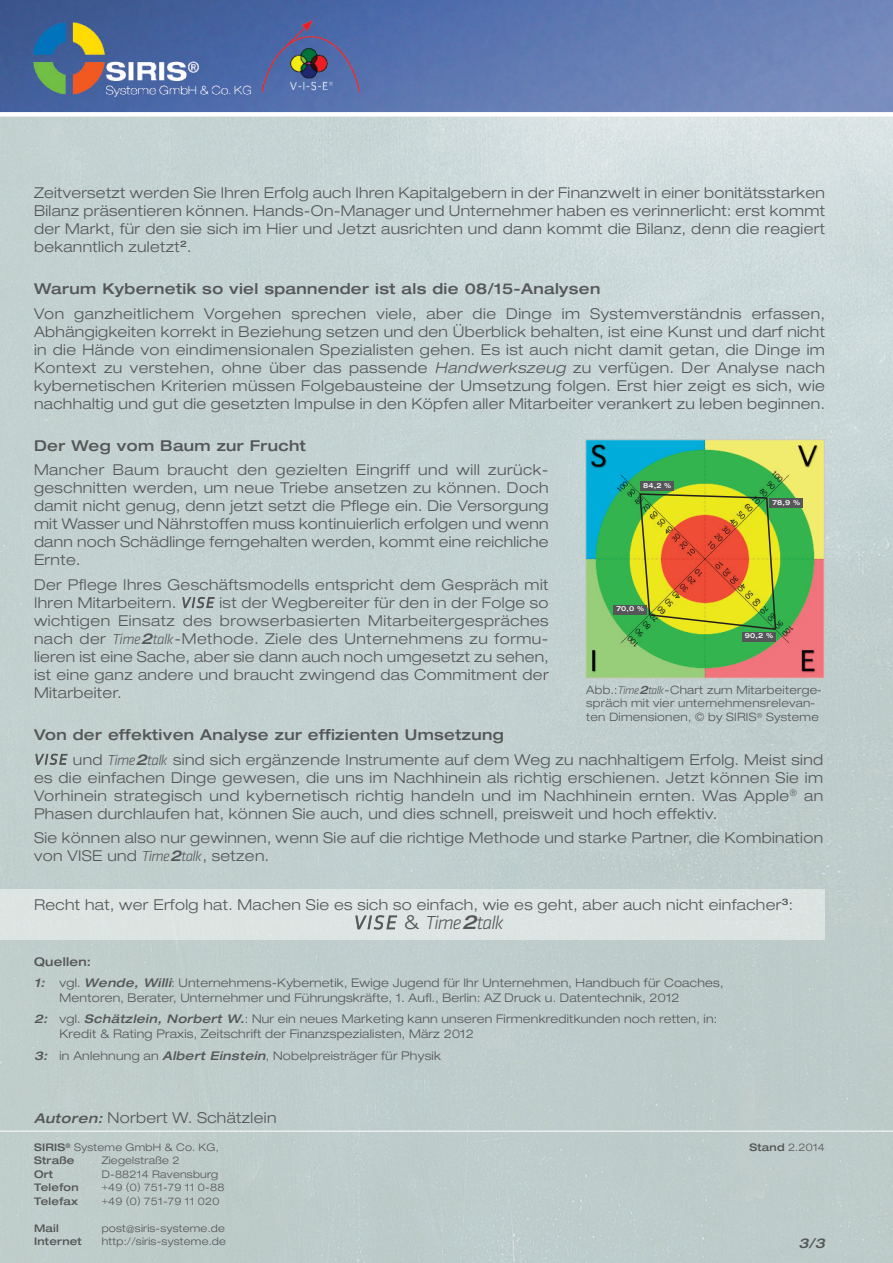
<style>
.page{position:relative;width:893px;height:1263px;background:#fff}
.page>*{position:absolute;margin:0;border:0;box-sizing:border-box;transform-origin:0 0}
.t1{font:19.5px "Klavika Light Italic OSTF";letter-spacing:-.05em;color:#555658}
.t2{font:300 expanded 15px/18px "Helvetica Neue";letter-spacing:.025em;color:#555658;text-align:justify}
.t3{font:500 expanded 15px "Helvetica Neue";letter-spacing:.025em;color:#555658}
.t4{font:italic 500 expanded 13.5px "Helvetica Neue";color:#555658}
.t5{font:300 expanded 12px/21.5px "Helvetica Neue";letter-spacing:.02em;color:#555658}
.t6{font:300 expanded 11.55px/13.5px "Helvetica Neue";letter-spacing:.025em;color:#555658}
.t7{font:300 expanded 10.5px/13.5px "Helvetica Neue";letter-spacing:.025em;color:#555658}
.t8{font:500 expanded 10.5px "Helvetica Neue";letter-spacing:.025em;color:#555658}
.t9{font:500 expanded 6.9px "Helvetica Neue";letter-spacing:.025em;color:#fff}
.s1{font-style:italic}
.s2{font-family:"Klavika Light Italic OSTF";font-weight:400;font-stretch:normal}
.s3{font-weight:500;font-style:italic}
.s4{font-weight:500}
.s5{font-family:"Helvetica Neue";font-weight:300;font-stretch:expanded}
.s6{font-family:"Helvetica Neue";font-weight:500;font-style:italic;font-stretch:expanded}
.s7{font-weight:500;font-style:italic;font-size:13.5px}
</style>
<div class="page">
<img style="left:0;top:117px;width:893px;height:1146px">
<img style="left:0;top:0;width:893px;height:112px">
<img style="left:586px;top:440px;width:239px;height:239px">
<svg style="left:638px;top:492px;width:139px;height:139px;background:#cba428"></svg>
<div style="left:640px;top:481px;width:34px;height:10px;background:#555658"></div>
<div style="left:613px;top:605px;width:34px;height:9px;background:#555658"></div>
<div style="left:770px;top:498px;width:33px;height:10px;background:#555658"></div>
<div style="left:742px;top:632px;width:34px;height:9px;background:#555658"></div>
<hr style="left:0;top:1131px;width:893px;height:1px;background:#fff">
<div style="left:0;top:889px;width:825px;height:51px;background:#dce4e3"></div>
<img style="left:260px;top:17px;width:101px;height:77px">
<img style="left:33px;top:22px;width:218px;height:74px">
<p class="t2" style="left:34px;top:185px;width:792px">Zeitversetzt werden Sie Ihren Erfolg auch Ihren Kapitalgebern in der Finanzwelt in einer bonitätsstarken Bilanz präsentieren können. Hands-On-Manager und Unternehmer haben es verinnerlicht: erst kommt der Markt, für den sie sich im Hier und Jetzt ausrichten und dann kommt die Bilanz, denn die reagiert bekanntlich zuletzt<sup>2</sup>.</p>
<p class="t3" style="left:34px;top:284px;width:568px">Warum Kybernetik so viel spannender ist als die 08/15-Analysen</p>
<p class="t2" style="left:34px;top:306px;width:792px">Von ganzheitlichem Vorgehen sprechen viele, aber die Dinge im Systemverständnis erfassen, Abhängigkeiten korrekt in Beziehung setzen und den Überblick behalten, ist eine Kunst und darf nicht in die Hände von eindimensionalen Spezialisten gehen. Es ist auch nicht damit getan, die Dinge im Kontext zu verstehen, ohne über das passende <span class="s1">Handwerkszeug</span> zu verfügen. Der Analyse nach kybernetischen Kriterien müssen Folgebausteine der Umsetzung folgen. Erst hier zeigt es sich, wie nachhaltig und gut die gesetzten Impulse in den Köpfen aller Mitarbeiter verankert zu leben beginnen.</p>
<p class="t3" style="left:34px;top:440px;width:273px">Der Weg vom Baum zur Frucht</p>
<p class="t2" style="left:34px;top:463px;width:516px">Mancher Baum braucht den gezielten Eingriff und will zurück&shy;geschnitten werden, um neue Triebe ansetzen zu können. Doch damit nicht genug, denn jetzt setzt die Pflege ein. Die Versorgung mit Wasser und Nährstoffen muss kontinuierlich erfolgen und wenn dann noch Schädlinge ferngehalten werden, kommt eine reichliche Ernte.</p>
<p class="t2" style="left:34px;top:577px;width:516px">Der Pflege Ihres Geschäftsmodells entspricht dem Gespräch mit Ihren Mitarbeitern. <span class="s2">VISE</span> ist der Wegbereiter für den in der Folge so wichtigen Einsatz des browserbasierten Mitarbeitergespräches nach der <span class="s2">Time</span><span class="s3">2</span><span class="s2">talk</span>-Methode. Ziele des Unternehmens zu formu&shy;lieren ist eine Sache, aber sie dann auch noch umgesetzt zu sehen, ist eine ganz andere und braucht zwingend das Commitment der Mitarbeiter.</p>
<p class="t2" style="left:34px;top:724px;width:791px;line-height:24.5px"><span class="s4">Von der effektiven Analyse zur effizienten Umsetzung<br></span><span class="s2">VISE</span> und <span class="s2">Time</span><span class="s3">2</span><span class="s2">talk</span> sind sich ergänzende Instrumente auf dem Weg zu nachhaltigem Erfolg. Meist sind</p>
<p class="t2" style="left:34px;top:770px;width:791px">es die einfachen Dinge gewesen, die uns im Nachhinein als richtig erschienen. Jetzt können Sie im Vorhinein strategisch und kybernetisch richtig handeln und im Nachhinein ernten. Was Apple<sup>®</sup> an Phasen durchlaufen hat, können Sie auch, und dies schnell, preisweit und hoch effektiv.</p>
<p class="t2" style="left:34px;top:830px;width:791px">Sie können also nur gewinnen, wenn Sie auf die richtige Methode und starke Partner, die Kombination von VISE und <span class="s2">Time</span><span class="s3">2</span><span class="s2">talk</span>, setzen.</p>
<p class="t2" style="left:34px;top:897px;width:760px">Recht hat, wer Erfolg hat. Machen Sie es sich so einfach, wie es geht, aber auch nicht einfacher<sup>3</sup>:</p>
<h1 class="t1" style="left:354px;top:916px;width:151px">VISE <span class="s5">&amp;</span> Time<span class="s6">2</span>talk</h1>
<p class="t5" style="left:34px;top:952px;width:691px"><span class="s4">Quellen:<br></span><span class="s3">1:</span> vgl. <span class="s3">Wende, Willi</span>: Unternehmens-Kybernetik, Ewige Jugend für Ihr Unternehmen, Handbuch für Coaches,</p>
<p class="t5" style="left:34px;top:988px;width:685px;text-indent:26px">Mentoren, Berater, Unternehmer und Führungskräfte, 1. Aufl., Berlin: AZ Druck u. Datentechnik, 2012<br><span class="s3">2:</span> vgl. <span class="s3">Schätzlein, Norbert W.</span>: Nur ein neues Marketing kann unseren Firmenkreditkunden noch retten, in:</p>
<p class="t5" style="left:34px;top:1025px;width:441px;text-indent:26px">Kredit &amp; Rating Praxis, Zeitschrift der Finanzspezialisten, März 2012<br><span class="s3">3:</span> in Anlehnung an <span class="s3">Albert Einstein</span>, Nobelpreisträger für Physik</p>
<p class="t9" style="left:643px;top:483px;width:30px">84,2 %</p>
<p class="t9" style="left:772px;top:500px;width:29px">78,9 %</p>
<p class="t9" style="left:616px;top:606px;width:29px">70,0 %</p>
<p class="t9" style="left:745px;top:633px;width:30px">90,2 %</p>
<p class="t6" style="left:586px;top:684px;width:237px">Abb.:<span class="s2">Time</span><span class="s3">2</span><span class="s2">talk</span>-Chart zum Mitarbeiterge&shy;spräch mit vier unternehmensrelevan&shy;ten Dimensionen, © by SIRIS<sup>®</sup> Systeme</p>
<p class="t2" style="left:34px;top:1110px;width:244px"><span class="s7">Autoren:</span> Norbert W. Schätzlein</p>
<p class="t7" style="left:34px;top:1141px;width:186px"><span class="s4">SIRIS</span><sup>®</sup> Systeme GmbH &amp; Co. KG,<br><span class="s4">Straße</span></p>
<p class="t7" style="left:102px;top:1154px;width:79px">Ziegelstraße 2</p>
<p class="t8" style="left:34px;top:1170px;width:21px">Ort</p>
<p class="t7" style="left:102px;top:1168px;width:118px">D-88214 Ravensburg</p>
<p class="t8" style="left:34px;top:1183px;width:46px">Telefon</p>
<p class="t7" style="left:102px;top:1181px;width:124px">+49 (0) 751-79 11 0-88</p>
<p class="t8" style="left:34px;top:1197px;width:45px">Telefax</p>
<p class="t7" style="left:102px;top:1195px;width:119px">+49 (0) 751-79 11 020</p>
<p class="t8" style="left:34px;top:1224px;width:26px">Mail</p>
<p class="t7" style="left:102px;top:1222px;width:125px">post@siris-systeme.de</p>
<p class="t8" style="left:34px;top:1237px;width:49px">Internet</p>
<p class="t7" style="left:102px;top:1235px;width:126px">http://siris-systeme.de</p>
<p class="t7" style="left:749px;top:1141px;width:77px"><span class="s4">Stand</span> 2.2014</p>
<p class="t4" style="left:798px;top:1238px;width:28px">3/3</p>
</div>
